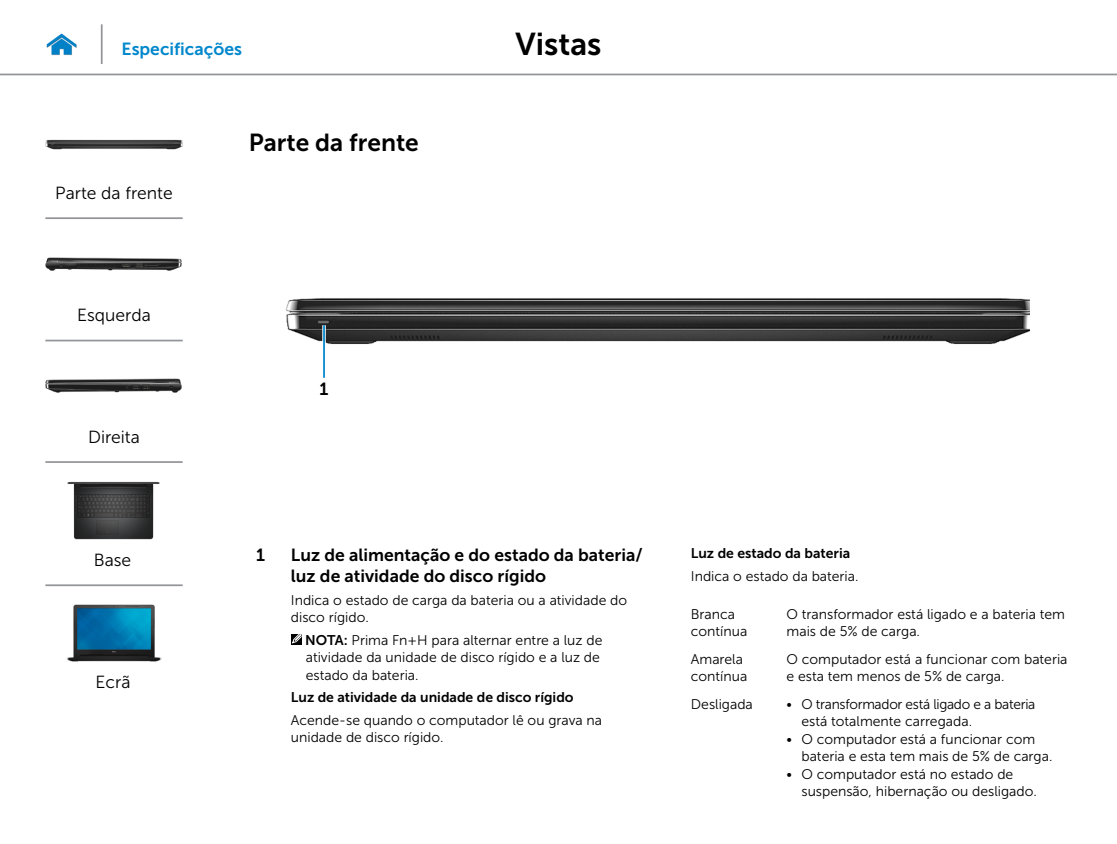
<style>
.page{position:relative;width:1117px;height:844px;background:#fff}
.page>*{position:absolute;margin:0;border:0;box-sizing:border-box;transform-origin:0 0}
.t1{font:31.5px "Museo Sans For Dell 700";color:#000}
.Head2{font:24.5px "Museo Sans For Dell 700";color:#000}
.Callout_Head{font:17.5px/21px "Museo Sans For Dell 700";color:#000}
.t2{font:17.5px "Museo Sans For Dell 300";color:#000}
.Hyperlink{font:17.5px "Museo Sans For Dell 700";color:#0087cc}
.Callout-L{font:17.5px "Museo Sans For Dell 700";color:#000}
.Callout_description{font:14px/17.5px "Museo Sans For Dell 300";color:#000}
.Note{font:14px/17.5px "Museo Sans For Dell 300";color:#000}
.Note-2{font:14px/17.5px "Museo Sans For Dell 300";letter-spacing:-.02em;color:#000}
.Callout_description-2{font:14px "Museo Sans For Dell 700";color:#000}
.s1{font-family:"Museo Sans For Dell 700"}
</style>
<div class="page">
<hr style="left:0;top:74px;width:1116px;height:1px;background:#939598">
<img style="left:46px;top:33px;width:31px;height:23px">
<img style="left:285px;top:298px;width:744px;height:46px">
<svg style="left:322px;top:325px;width:4px;height:19px"></svg>
<hr style="left:323px;top:325px;width:2px;height:52px;background:#0087cc">
<svg style="left:291px;top:634px;width:10px;height:10px"></svg>
<svg style="left:292px;top:634px;width:9px;height:9px"></svg>
<hr style="left:101px;top:24px;width:2px;height:40px;background:#939598">
<img style="left:45px;top:140px;width:137px;height:9px">
<img style="left:45px;top:257px;width:137px;height:14px">
<img style="left:45px;top:378px;width:137px;height:15px">
<img style="left:67px;top:481px;width:93px;height:58px">
<img style="left:67px;top:604px;width:94px;height:57px">
<hr style="left:45px;top:217px;width:138px;height:2px;background:#939598">
<hr style="left:45px;top:339px;width:138px;height:2px;background:#939598">
<hr style="left:45px;top:461px;width:138px;height:2px;background:#939598">
<hr style="left:45px;top:584px;width:138px;height:2px;background:#939598">
<p class="Hyperlink" style="left:122px;top:39px;width:122px">Especificações</p>
<h1 class="t1" style="left:515px;top:26px;width:87px">Vistas</h1>
<p class="t2" style="left:55px;top:183px;width:119px">Parte da frente</p>
<p class="t2" style="left:77px;top:305px;width:75px">Esquerda</p>
<p class="t2" style="left:88px;top:428px;width:53px">Direita</p>
<p class="t2" style="left:94px;top:550px;width:39px">Base</p>
<p class="t2" style="left:96px;top:672px;width:36px">Ecrã</p>
<p class="Head2" style="left:249px;top:128px;width:172px">Parte da frente</p>
<p class="Callout-L" style="left:319px;top:379px;width:10px">1</p>
<p class="Callout_Head" style="left:256px;top:544px;width:10px">1</p>
<p class="Callout_Head" style="left:291px;top:544px;width:353px">Luz de alimentação e do estado da bateria/ luz de atividade do disco rígido</p>
<p class="Callout_description" style="left:291px;top:591px;width:337px">Indica o estado de carga da bateria ou a atividade do disco rígido.</p>
<p class="Note" style="left:305px;top:631px;width:299px"><span class="s1">NOTA:</span> Prima Fn+H para alternar entre a luz de atividade da unidade de disco rígido e a luz de estado da bateria.</p>
<p class="Callout_description-2" style="left:291px;top:689px;width:284px">Luz de atividade da unidade de disco rígido</p>
<p class="Callout_description" style="left:291px;top:711px;width:313px">Acende-se quando o computador lê ou grava na unidade de disco rígido.</p>
<p class="Callout_description-2" style="left:690px;top:545px;width:161px">Luz de estado da bateria</p>
<p class="Callout_description" style="left:690px;top:567px;width:169px">Indica o estado da bateria.</p>
<p class="Callout_description" style="left:690px;top:605px;width:58px">Branca contínua</p>
<p class="Callout_description" style="left:786px;top:605px;width:280px">O transformador está ligado e a bateria tem mais de 5% de carga.</p>
<p class="Callout_description" style="left:690px;top:650px;width:58px">Amarela contínua</p>
<p class="Callout_description" style="left:786px;top:650px;width:282px">O computador está a funcionar com bateria e esta tem menos de 5% de carga.</p>
<p class="Callout_description" style="left:690px;top:695px;width:63px">Desligada</p>
<p class="Note-2" style="left:801px;top:695px;width:235px;text-indent:-15px">• O transformador está ligado e a bateria está totalmente carregada.</p>
<p class="Note" style="left:801px;top:730px;width:252px;text-indent:-15px">• O computador está a funcionar com bateria e esta tem mais de 5% de carga.</p>
<p class="Note" style="left:801px;top:765px;width:237px;text-indent:-15px">• O computador está no estado de suspensão, hibernação ou desligado.</p>
</div>
